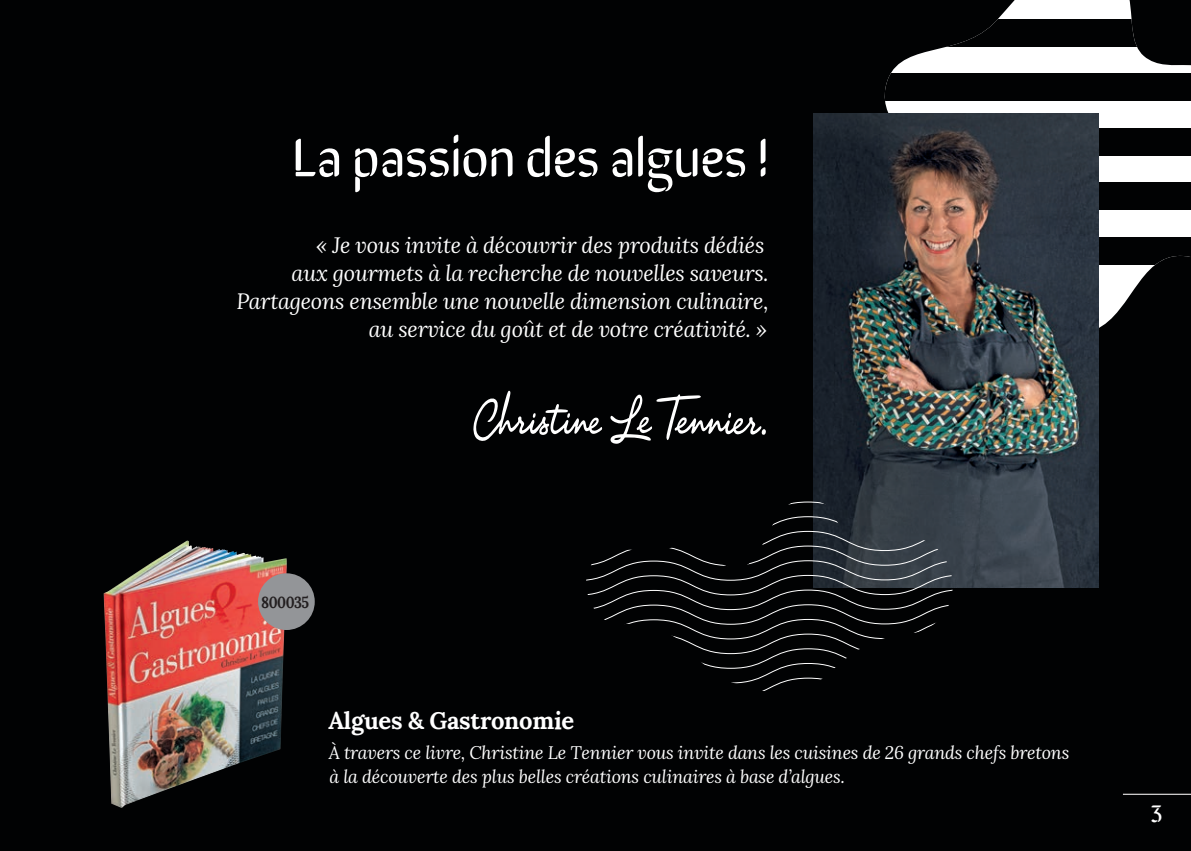
<style>
.page{position:relative;width:1191px;height:851px;background:#fff}
.page>*{position:absolute;margin:0;border:0;box-sizing:border-box;transform-origin:0 0}
.t1{font:54px "Sirin Stencil";letter-spacing:-.01em;color:#fff}
.t2{font:700 24px "Lora";letter-spacing:-.01em;color:#fff}
.t3{font:24px "Sirin Stencil";color:#fff}
.t4{font:italic 22px/28px "Lora";letter-spacing:-.01em;color:#fff;text-align:right}
.t5{font:italic 18px/24px "Lora";letter-spacing:-.01em;color:#fff}
.t6{font:700 16px "Lora";letter-spacing:-.035em;color:#231f20;scale:.88 1}
</style>
<div class="page">
<div style="left:0;top:0;width:1191px;height:850px;background:#010203"></div>
<svg style="left:610px;top:394px;width:156px;height:49px"></svg>
<svg style="left:473px;top:390px;width:129px;height:51px"></svg>
<svg style="left:885px;top:0;width:306px;height:336px;fill:#fff"></svg>
<hr style="left:1123px;top:793px;width:68px;height:1px;background:#fff">
<img style="left:148px;top:540px;width:139px;height:257px">
<div style="left:258px;top:573px;width:57px;height:57px;background:#939598;border-radius:50%"></div>
<img style="left:103px;top:565px;width:45px;height:243px">
<div style="left:919px;top:19px;width:272px;height:27px;background:#010203"></div>
<div style="left:878px;top:74px;width:313px;height:27px;background:#010203"></div>
<div style="left:878px;top:128px;width:313px;height:27px;background:#010203"></div>
<div style="left:919px;top:183px;width:272px;height:27px;background:#010203"></div>
<div style="left:919px;top:237px;width:272px;height:27px;background:#010203"></div>
<img style="left:813px;top:113px;width:285px;height:474px">
<svg style="left:586px;top:499px;width:376px;height:192px"></svg>
<p class="t1" style="left:292px;top:113px;width:478px">La passion des algues !</p>
<p class="t4" style="left:236px;top:231px;width:533px">« Je vous invite à découvrir des produits dédiés<br>aux gourmets à la recherche de nouvelles saveurs.<br>Partageons ensemble une nouvelle dimension culinaire, au service du goût et de votre créativité. »</p>
<p class="t6" style="left:261px;top:588px;width:56px">800035</p>
<p class="t2" style="left:328px;top:700px;width:247px">Algues &amp; Gastronomie</p>
<p class="t5" style="left:329px;top:740px;width:742px">À travers ce livre, Christine Le Tennier vous invite dans les cuisines de 26 grands chefs bretons à la découverte des plus belles créations culinaires à base d’algues.</p>
<p class="t3" style="left:1150px;top:794px;width:14px">3</p>
</div>
